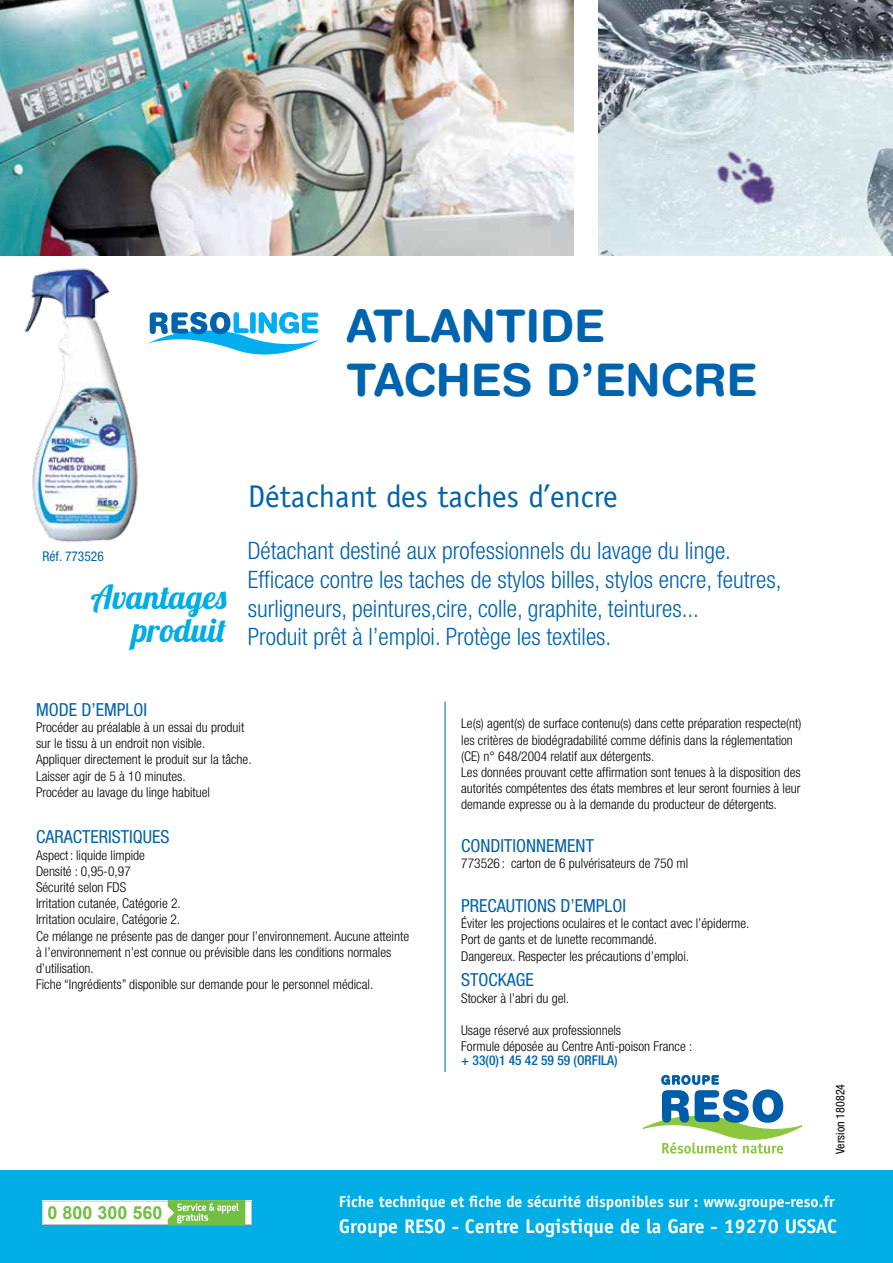
<style>
.page{position:relative;width:893px;height:1263px;background:#fff}
.page>*{position:absolute;margin:0;border:0;box-sizing:border-box;transform-origin:0 0}
.t1{font:700 45px/54px "Helvetica Rounded";color:#0063ad}
.t2{font:33px/33px "Lobster 1.4";color:#00ade4;text-align:right}
.t3{font:31.5px "Officina Sans";color:#0063ad}
.t4{font:300 condensed 24px/28.8px "Helvetica Neue LT";color:#0063ad}
.t5{font:700 19.8px "Officina Sans";color:#fff}
.t6{font:condensed 18px "Helvetica Neue LT";color:#0063ad}
.t7{font:700 18px "Arial";color:#72bf44}
.t8{font:700 15.75px "Officina Sans";color:#fff}
.t9{font:300 condensed 13.5px/16.2px "Helvetica Neue LT";color:#000}
.t10{font:300 condensed 13.5px/16.2px "Helvetica Neue";color:#000}
.t11{font:500 condensed 13.5px "Helvetica Neue";color:#0063ad}
.t12{font:condensed 13.5px "Helvetica Neue";color:#0063ad}
.t13{font:condensed 12px "Helvetica Neue LT";color:#000}
</style>
<div class="page">
<div style="left:0;top:1170px;width:893px;height:93px;background:#00ade4"></div>
<svg style="left:643px;top:1075px;width:160px;height:78px"></svg>
<hr style="left:445px;top:702px;width:1px;height:370px;background:#0063ad">
<img style="left:0;top:0;width:573px;height:255px">
<svg style="left:148px;top:312px;width:171px;height:43px"></svg>
<img style="left:24px;top:268px;width:114px;height:275px">
<img style="left:598px;top:0;width:295px;height:255px">
<svg style="left:43px;top:1200px;width:209px;height:25px;background:#d0e8c2"></svg>
<h1 class="t1" style="left:347px;top:299px;width:412px">ATLANTIDE<br>TACHES D’ENCRE</h1>
<p class="t12" style="left:43px;top:548px;width:63px">Réf. 773526</p>
<h2 class="t2" style="left:91px;top:580px;width:137px">Avantages produit</h2>
<h3 class="t3" style="left:248px;top:478px;width:372px">Détachant des taches d’encre</h3>
<p class="t4" style="left:248px;top:536px;width:535px">Détachant destiné aux professionnels du lavage du linge.<br>Efficace contre les taches de stylos billes, stylos encre, feutres, surligneurs, peintures,cire, colle, graphite, teintures...<br>Produit prêt à l’emploi. Protège les textiles.</p>
<h3 class="t6" style="left:36px;top:699px;width:113px">MODE D’EMPLOI</h3>
<p class="t9" style="left:36px;top:719px;width:217px">Procéder au préalable à un essai du produit sur le tissu à un endroit non visible.<br>Appliquer directement le produit sur la tâche.<br>Laisser agir de 5 à 10 minutes.<br>Procéder au lavage du linge habituel</p>
<h3 class="t6" style="left:36px;top:827px;width:135px">CARACTERISTIQUES</h3>
<p class="t10" style="left:36px;top:847px;width:375px">Aspect : liquide limpide<br>Densité : 0,95-0,97<br>Sécurité selon FDS<br>Irritation cutanée, Catégorie 2.<br>Irritation oculaire, Catégorie 2.<br>Ce mélange ne présente pas de danger pour l’environnement. Aucune atteinte à l’environnement n’est connue ou prévisible dans les conditions normales d’utilisation.<br>Fiche “Ingrédients” disponible sur demande pour le personnel médical.</p>
<p class="t9" style="left:461px;top:715px;width:342px">Le(s) agent(s) de surface contenu(s) dans cette préparation respecte(nt) les critères de biodégradabilité comme définis dans la réglementation (CE) n° 648/2004 relatif aux détergents.<br>Les données prouvant cette affirmation sont tenues à la disposition des autorités compétentes des états membres et leur seront fournies à leur demande expresse ou à la demande du producteur de détergents.</p>
<h3 class="t6" style="left:461px;top:835px;width:134px">CONDITIONNEMENT</h3>
<p class="t9" style="left:461px;top:855px;width:228px">773526 : carton de 6 pulvérisateurs de 750 ml</p>
<h3 class="t6" style="left:461px;top:895px;width:167px">PRECAUTIONS D’EMPLOI</h3>
<p class="t9" style="left:461px;top:915px;width:290px">Éviter les projections oculaires et le contact avec l’épiderme.<br>Port de gants et de lunette recommandé.<br>Dangereux. Respecter les précautions d’emploi.</p>
<h3 class="t6" style="left:461px;top:969px;width:74px">STOCKAGE</h3>
<p class="t9" style="left:461px;top:990px;width:109px">Stocker à l’abri du gel.</p>
<p class="t9" style="left:461px;top:1022px;width:233px">Usage réservé aux professionnels<br>Formule déposée au Centre Anti-poison France :</p>
<p class="t11" style="left:461px;top:1052px;width:158px">+ 33(0)1 45 42 59 59 (ORFILA)</p>
<p class="t13" style="left:833px;top:1154px;width:71px;rotate:-90deg">Version 180824</p>
<h3 class="t7" style="left:47px;top:1201px;width:117px">0 800 300 560</h3>
<p class="t8" style="left:339px;top:1192px;width:497px">Fiche technique et fiche de sécurité disponibles sur : www.groupe-reso.fr</p>
<h3 class="t5" style="left:339px;top:1214px;width:500px">Groupe RESO - Centre Logistique de la Gare - 19270 USSAC</h3>
</div>
